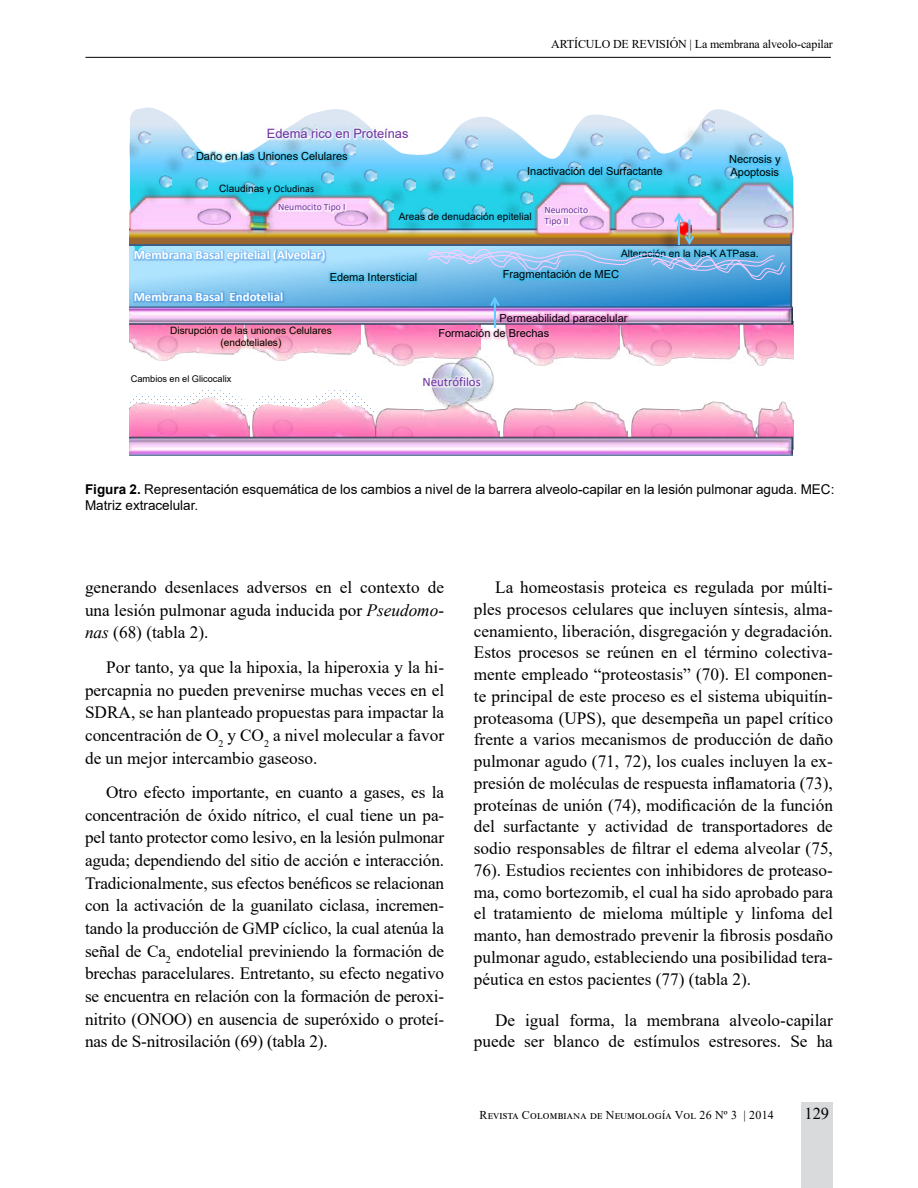
<style>
.page{position:relative;width:918px;height:1188px;background:#fff}
.page>*{position:absolute;margin:0;border:0;box-sizing:border-box;transform-origin:0 0}
.t1{font:17.25px/21.8px "Times New Roman";color:#000;text-align:justify}
.t2{font:16.5px "Times New Roman";color:#000}
.t3{font:13.5px/16.2px "Arial";color:#000}
.t4{font:700 12.9px "Calibri";color:#fff}
.t5{font:12.9px "Arial";color:#7030a0}
.t6{font:12.9px "Calibri";color:#7030a0}
.t7{font:12px "Times New Roman";letter-spacing:-.01em;color:#000}
.t8{font:12px "Times New Roman";letter-spacing:.015em;color:#000}
.t9{font:11.1px "Arial";color:#000}
.t10{font:10.05px "Arial";color:#000}
.t11{font:10.05px "Calibri";color:#000}
.t12{font:9.6px/11.6px "Calibri";color:#7030a0}
.t13{font:9.3px "Arial";color:#000}
.s1{font-family:"Arial"}
.s2{font-weight:700}
.s3{font-style:italic}
</style>
<div class="page">
<div style="left:801px;top:1103px;width:32px;height:85px;background:#d9dadb"></div>
<hr style="left:85px;top:57px;width:746px;height:1px;background:#000">
<img style="left:478px;top:358px;width:16px;height:43px">
<svg style="left:130px;top:107px;width:663px;height:160px"></svg>
<img style="left:130px;top:193px;width:87px;height:18px">
<img style="left:533px;top:181px;width:70px;height:30px">
<img style="left:641px;top:193px;width:75px;height:18px">
<img style="left:716px;top:180px;width:77px;height:57px">
<img style="left:208px;top:209px;width:9px;height:2px">
<img style="left:284px;top:198px;width:31px;height:13px">
<img style="left:315px;top:196px;width:39px;height:15px">
<img style="left:536px;top:198px;width:61px;height:13px">
<img style="left:541px;top:210px;width:36px;height:1px">
<img style="left:130px;top:325px;width:231px;height:36px">
<img style="left:365px;top:325px;width:115px;height:41px">
<img style="left:508px;top:325px;width:231px;height:41px">
<img style="left:744px;top:325px;width:49px;height:41px">
<img style="left:130px;top:306px;width:663px;height:19px">
<img style="left:756px;top:424px;width:2px;height:13px">
<img style="left:130px;top:416px;width:120px;height:21px">
<img style="left:252px;top:416px;width:123px;height:21px">
<img style="left:375px;top:401px;width:125px;height:36px">
<img style="left:503px;top:401px;width:124px;height:36px">
<img style="left:631px;top:401px;width:124px;height:36px">
<img style="left:758px;top:401px;width:35px;height:36px">
<img style="left:130px;top:437px;width:663px;height:19px">
<img style="left:429px;top:362px;width:49px;height:49px">
<img style="left:429px;top:367px;width:63px;height:25px">
<img style="left:156px;top:147px;width:38px;height:30px">
<img style="left:130px;top:131px;width:20px;height:36px">
<img style="left:134px;top:175px;width:38px;height:35px">
<img style="left:318px;top:165px;width:38px;height:13px">
<img style="left:296px;top:172px;width:37px;height:35px">
<img style="left:239px;top:165px;width:38px;height:11px">
<img style="left:170px;top:177px;width:38px;height:34px">
<img style="left:217px;top:198px;width:18px;height:13px">
<img style="left:356px;top:200px;width:22px;height:11px">
<img style="left:339px;top:170px;width:38px;height:35px">
<img style="left:378px;top:178px;width:38px;height:33px">
<img style="left:440px;top:136px;width:37px;height:31px">
<img style="left:565px;top:133px;width:38px;height:25px">
<img style="left:529px;top:192px;width:4px;height:12px">
<img style="left:543px;top:181px;width:37px;height:16px">
<img style="left:455px;top:159px;width:38px;height:35px">
<img style="left:417px;top:167px;width:38px;height:36px">
<img style="left:492px;top:169px;width:37px;height:35px">
<img style="left:603px;top:183px;width:38px;height:28px">
<img style="left:593px;top:181px;width:38px;height:17px">
<img style="left:612px;top:148px;width:38px;height:35px">
<img style="left:676px;top:119px;width:38px;height:36px">
<img style="left:654px;top:148px;width:38px;height:35px">
<img style="left:662px;top:174px;width:38px;height:35px">
<img style="left:699px;top:167px;width:38px;height:35px">
<img style="left:724px;top:134px;width:37px;height:12px">
<img style="left:256px;top:119px;width:163px;height:26px">
<img style="left:389px;top:204px;width:43px;height:7px">
<img style="left:432px;top:204px;width:56px;height:7px">
<img style="left:488px;top:204px;width:53px;height:7px">
<img style="left:720px;top:146px;width:73px;height:22px">
<img style="left:721px;top:159px;width:68px;height:23px">
<img style="left:518px;top:158px;width:61px;height:23px">
<img style="left:579px;top:158px;width:18px;height:23px">
<img style="left:597px;top:158px;width:75px;height:23px">
<img style="left:187px;top:143px;width:29px;height:22px">
<img style="left:216px;top:143px;width:32px;height:22px">
<img style="left:248px;top:143px;width:44px;height:22px">
<img style="left:292px;top:143px;width:65px;height:22px">
<img style="left:235px;top:198px;width:49px;height:10px">
<img style="left:235px;top:208px;width:49px;height:3px">
<img style="left:210px;top:176px;width:47px;height:22px">
<img style="left:257px;top:176px;width:67px;height:22px">
<svg style="left:130px;top:211px;width:662px;height:98px;background:#8ab2cf"></svg>
<img style="left:490px;top:304px;width:73px;height:24px">
<img style="left:563px;top:304px;width:75px;height:24px">
<svg style="left:130px;top:390px;width:247px;height:26px"></svg>
<img style="left:428px;top:320px;width:132px;height:24px">
<img style="left:161px;top:318px;width:50px;height:22px">
<img style="left:211px;top:318px;width:14px;height:12px">
<img style="left:225px;top:318px;width:16px;height:12px">
<img style="left:241px;top:318px;width:39px;height:12px">
<img style="left:280px;top:318px;width:62px;height:22px">
<img style="left:211px;top:330px;width:3px;height:22px">
<img style="left:214px;top:330px;width:55px;height:22px">
<img style="left:269px;top:330px;width:22px;height:22px">
<p class="t5" style="left:267px;top:125px;width:143px">Edema rico en Proteínas</p>
<p class="t9" style="left:196px;top:148px;width:153px">Daño en las Uniones Celulares</p>
<p class="t11" style="left:219px;top:182px;width:96px"><span class="s1">Claudinas</span> y Ocludinas</p>
<p class="t7" style="left:551px;top:36px;width:283px">ARTÍCULO DE REVISIÓN | La membrana alveolo-capilar</p>
<p class="t9" style="left:729px;top:151px;width:53px">Necrosis y</p>
<p class="t9" style="left:527px;top:163px;width:137px">Inactivación del Surfactante</p>
<p class="t9" style="left:731px;top:164px;width:50px">Apoptosis</p>
<p class="t12" style="left:278px;top:201px;width:69px">Neumocito Tipo I</p>
<p class="t12" style="left:545px;top:204px;width:45px">Neumocito<br>Tipo II</p>
<p class="t4" style="left:134px;top:246px;width:193px">Membrana Basal epitelial (Alveolar)</p>
<p class="t4" style="left:134px;top:287px;width:151px">Membrana Basal Endotelial</p>
<p class="t10" style="left:399px;top:209px;width:134px">Areas de denudación epitelial</p>
<p class="t10" style="left:621px;top:246px;width:139px">Alteración en la Na-K ATPasa.</p>
<p class="t9" style="left:330px;top:269px;width:89px">Edema Intersticial</p>
<p class="t9" style="left:503px;top:267px;width:118px">Fragmentación de MEC</p>
<p class="t9" style="left:500px;top:310px;width:129px">Permeabilidad paracelular</p>
<p class="t10" style="left:170px;top:324px;width:163px">Disrupción de las uniones Celulares</p>
<p class="t9" style="left:438px;top:326px;width:112px">Formación de Brechas</p>
<p class="t10" style="left:221px;top:335px;width:62px">(endoteliales)</p>
<p class="t13" style="left:131px;top:373px;width:102px">Cambios en el Glicocalix</p>
<p class="t6" style="left:422px;top:373px;width:60px">Neutrófilos</p>
<p class="t3" style="left:85px;top:481px;width:751px"><span class="s2">Figura 2.</span> Representación esquemática de los cambios a nivel de la barrera alveolo-capilar en la lesión pulmonar aguda. MEC:<br>Matriz extracelular.</p>
<p class="t1" style="left:85px;top:575px;width:361px;line-height:22.6px">generando desenlaces adversos en el contexto de una lesión pulmonar aguda inducida por <span class="s3">Pseudomo&shy;nas</span> (68) (tabla 2).</p>
<p class="t1" style="left:85px;top:655px;width:361px;line-height:22.6px;text-indent:21px">Por tanto, ya que la hipoxia, la hiperoxia y la hi&shy;percapnia no pueden prevenirse muchas veces en el SDRA, se han planteado propuestas para impactar la concentración de O<sub>2</sub> y CO<sub>2</sub> a nivel molecular a favor de un mejor intercambio gaseoso.</p>
<p class="t1" style="left:85px;top:781px;width:361px;line-height:22.6px;text-indent:21px">Otro efecto importante, en cuanto a gases, es la concentración de óxido nítrico, el cual tiene un pa&shy;pel tanto protector como lesivo, en la lesión pulmonar aguda; dependiendo del sitio de acción e interacción.<br>Tradicionalmente, sus efectos benéficos se relacionan con la activación de la guanilato ciclasa, incremen&shy;tando la producción de GMP cíclico, la cual atenúa la señal de Ca<sub>2</sub> endotelial previniendo la formación de brechas paracelulares. Entretanto, su efecto negativo se encuentra en relación con la formación de peroxi&shy;nitrito (ONOO) en ausencia de superóxido o proteí&shy;nas de S-nitrosilación (69) (tabla 2).</p>
<p class="t1" style="left:474px;top:576px;width:361px;text-indent:21px">La homeostasis proteica es regulada por múlti&shy;ples procesos celulares que incluyen síntesis, alma&shy;cenamiento, liberación, disgregación y degradación.<br>Estos procesos se reúnen en el término colectiva&shy;mente empleado “proteostasis” (70). El componen&shy;te principal de este proceso es el sistema ubiquitín&shy;proteasoma (UPS), que desempeña un papel crítico frente a varios mecanismos de producción de daño pulmonar agudo (71, 72), los cuales incluyen la ex&shy;presión de moléculas de respuesta inflamatoria (73), proteínas de unión (74), modificación de la función del surfactante y actividad de transportadores de sodio responsables de filtrar el edema alveolar (75, 76). Estudios recientes con inhibidores de proteaso&shy;ma, como bortezomib, el cual ha sido aprobado para el tratamiento de mieloma múltiple y linfoma del manto, han demostrado prevenir la fibrosis posdaño pulmonar agudo, estableciendo una posibilidad tera&shy;péutica en estos pacientes (77) (tabla 2).</p>
<p class="t1" style="left:474px;top:1008px;width:361px;text-align:right">De igual forma, la membrana alveolo-capilar puede ser blanco de estímulos estresores. Se ha</p>
<p class="t8" style="left:480px;top:1106px;width:296px">Revista Colombiana de Neumología Vol 26 Nº 3 | 2014</p>
<p class="t2" style="left:804px;top:1102px;width:26px">129</p>
</div>
